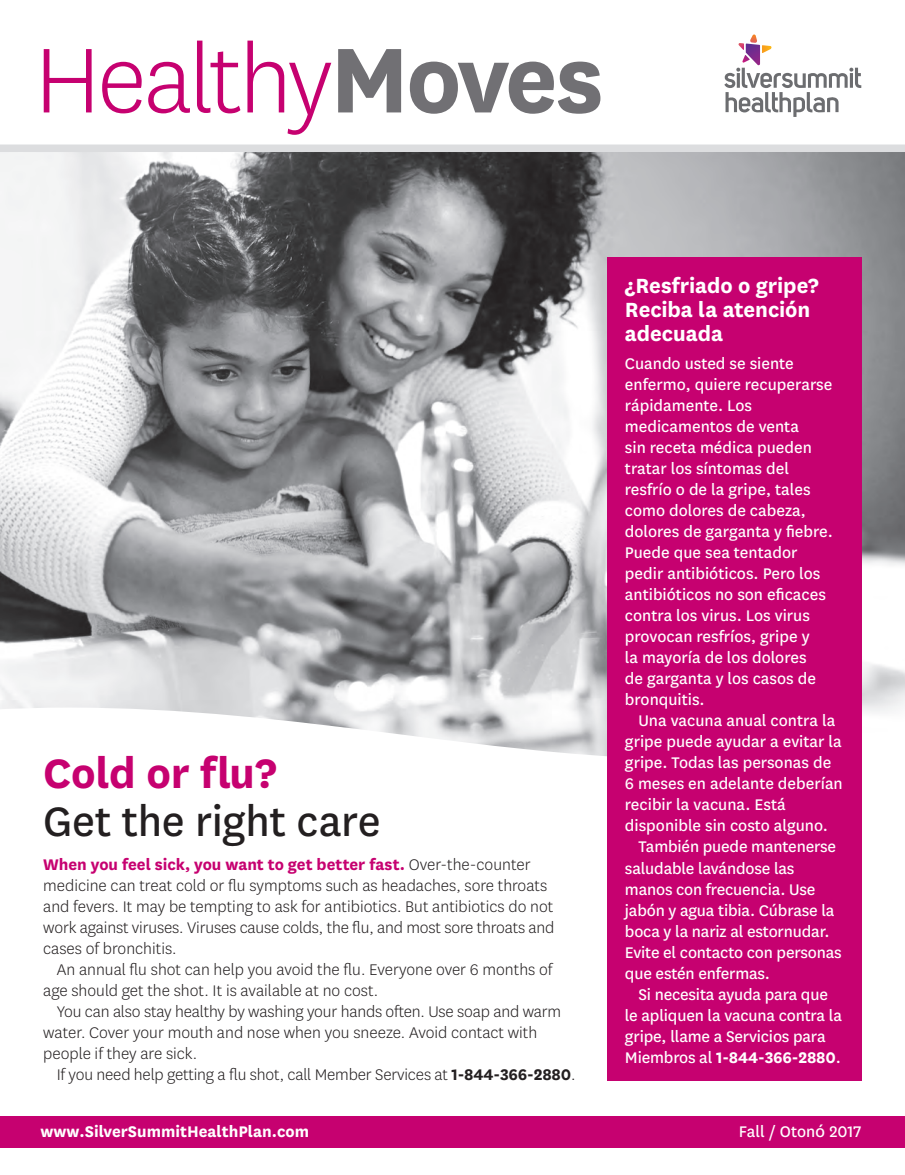
<style>
.page{position:relative;width:905px;height:1175px;background:#fff}
.page>*{position:absolute;margin:0;border:0;box-sizing:border-box;transform-origin:0 0}
.t1{font:300 107.55px "Centene Sans";letter-spacing:-.035em;color:#c60170}
.t2{font:48px/48px "Centene Sans";letter-spacing:-.01em;color:#231f20}
.t3{font:700 24px/24px "Centene Sans";letter-spacing:-.005em;color:#fff}
.t4{font:18px/21px "Centene Sans";color:#fff}
.t5{font:300 18px/21px "Centene Sans";color:#231f20}
.t6{font:700 18px "Centene Sans";color:#fff}
.s1{font-weight:700;color:#717074}
.s2{font-weight:700;color:#c60170}
.s3{font-weight:700}
</style>
<div class="page">
<div style="left:0;top:1116px;width:905px;height:31px;background:#c60170"></div>
<svg style="left:724px;top:34px;width:137px;height:83px"></svg>
<img style="left:0;top:152px;width:905px;height:555px">
<div style="left:0;top:144px;width:905px;height:8px;background:#dcdddf"></div>
<svg style="left:0;top:707px;width:898px;height:136px"></svg>
<div style="left:607px;top:257px;width:254px;height:823px;background:#c60170"></div>
<h1 class="t1" style="left:34px;top:13px;width:571px">Healthy<span class="s1">Moves</span></h1>
<h2 class="t2" style="left:43px;top:746px;width:339px"><span class="s2">Cold or flu?<br></span>Get the right care</h2>
<p class="t5" style="left:43px;top:853px;width:512px"><span class="s2">When you feel sick, you want to get better fast.</span> Over-the-counter medicine can treat cold or flu symptoms such as headaches, sore throats and fevers. It may be tempting to ask for antibiotics. But antibiotics do not work against viruses. Viruses cause colds, the flu, and most sore throats and cases of bronchitis.</p>
<p class="t5" style="left:43px;top:958px;width:511px;text-indent:14px">An annual flu shot can help you avoid the flu. Everyone over 6 months of age should get the shot. It is available at no cost.</p>
<p class="t5" style="left:43px;top:1000px;width:519px;text-indent:14px">You can also stay healthy by washing your hands often. Use soap and warm water. Cover your mouth and nose when you sneeze. Avoid contact with people if they are sick.</p>
<p class="t5" style="left:57px;top:1063px;width:520px">If you need help getting a flu shot, call Member Services at <span class="s3">1-844-366-2880</span>.</p>
<h2 class="t3" style="left:625px;top:272px;width:195px">¿Resfriado o gripe?<br>Reciba la atención adecuada</h2>
<p class="t4" style="left:625px;top:352px;width:209px">Cuando usted se siente enfermo, quiere recuperarse rápidamente. Los medicamentos de venta<br>sin receta médica pueden tratar los síntomas del resfrío o de la gripe, tales como dolores de cabeza, dolores de garganta y fiebre.<br>Puede que sea tentador pedir antibióticos. Pero los antibióticos no son eficaces contra los virus. Los virus provocan resfríos, gripe y<br>la mayoría de los dolores<br>de garganta y los casos de bronquitis.</p>
<p class="t4" style="left:625px;top:709px;width:219px;text-indent:14px">Una vacuna anual contra la gripe puede ayudar a evitar la gripe. Todas las personas de<br>6 meses en adelante deberían recibir la vacuna. Está disponible sin costo alguno.</p>
<p class="t4" style="left:625px;top:835px;width:218px;text-indent:14px">También puede mantenerse saludable lavándose las manos con frecuencia. Use jabón y agua tibia. Cúbrase la boca y la nariz al estornudar.<br>Evite el contacto con personas que estén enfermas.</p>
<p class="t4" style="left:625px;top:982px;width:218px;text-indent:14px">Si necesita ayuda para que le apliquen la vacuna contra la gripe, llame a Servicios para<br>Miembros al <span class="s3">1-844-366-2880</span>.</p>
<p class="t6" style="left:41px;top:1118px;width:270px">www.SilverSummitHealthPlan.com</p>
<p class="t4" style="left:738px;top:1120px;width:124px">Fall / OtonÓ 2017</p>
</div>
